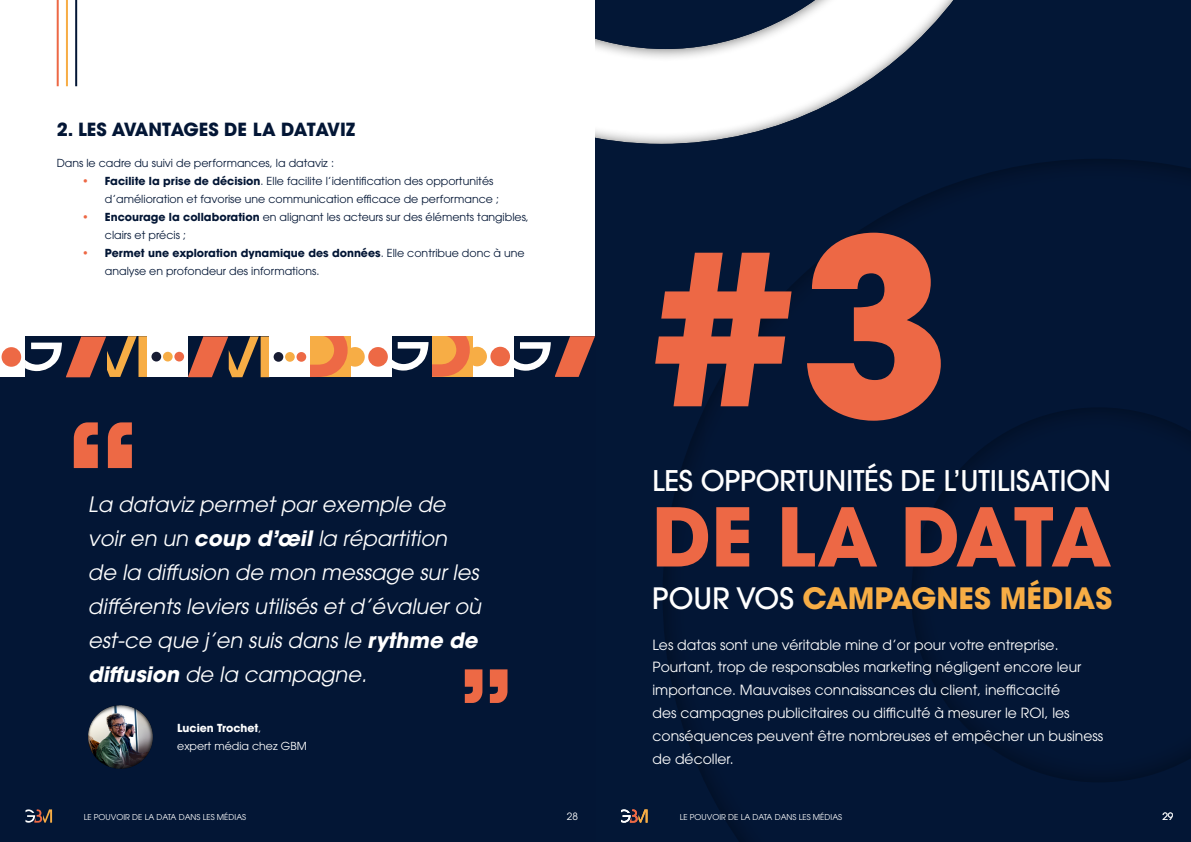
<style>
.page{position:relative;width:1191px;height:842px;background:#fff}
.page>*{position:absolute;margin:0;border:0;box-sizing:border-box;transform-origin:0 0}
.t1{font:700 244.9px "ITC Avant Garde Pro";color:#ed6845}
.t2{font:700 80.2px "ITC Avant Garde Pro";letter-spacing:-.035em;color:#ed6845}
.t3{font:700 29.2px "ITC Avant Garde Pro";color:#f7ad45}
.t4{font:500 28.3px "ITC Avant Garde Pro";letter-spacing:-.01em;color:#fff}
.t5{font:italic 21.1px/34.1px "ITC Avant Garde Pro";color:#fff}
.t6{font:700 18px "ITC Avant Garde Pro";color:#031635}
.t7{font:14px/22.9px "ITC Avant Garde Pro";color:#fff}
.t8{font:11px/18px "ITC Avant Garde Pro";color:#031635}
.t9{font:11px/18px "ITC Avant Garde Pro";color:#fff}
.t10{font:10px "ITC Avant Garde Pro";color:#fff}
.t11{font:8px "ITC Avant Garde Pro";color:#fff}
.s1{color:#ed6845}
.s2{font-weight:700}
.s3{font-weight:500;color:#fff}
</style>
<div class="page">
<div style="left:595px;top:0;width:596px;height:842px;background:#031736"></div>
<div style="left:595px;top:0;width:428px;height:145px;background:#000;opacity:.6"></div>
<div style="left:0;top:349px;width:595px;height:493px;background:#031635"></div>
<div style="left:351px;top:336px;width:41px;height:41px;background:#fff"></div>
<div style="left:368px;top:347px;width:20px;height:20px;background:#ed6945;border-radius:50%"></div>
<svg style="left:188px;top:336px;width:81px;height:41px"></svg>
<svg style="left:310px;top:336px;width:55px;height:41px;background:#f4a261"></svg>
<div style="left:269px;top:336px;width:41px;height:41px;background:#fff"></div>
<div style="left:274px;top:352px;width:9px;height:10px;background:#171c33;border-radius:50%"></div>
<div style="left:285px;top:352px;width:10px;height:10px;background:#f7ad45;border-radius:50%"></div>
<div style="left:296px;top:352px;width:10px;height:10px;background:#ed6945;border-radius:50%"></div>
<div style="left:0;top:337px;width:25px;height:40px;background:#fff"></div>
<div style="left:2px;top:347px;width:19px;height:20px;background:#ed6945;border-radius:50%"></div>
<svg style="left:25px;top:336px;width:122px;height:41px"></svg>
<div style="left:147px;top:336px;width:41px;height:41px;background:#fff"></div>
<div style="left:151px;top:352px;width:10px;height:9px;background:#171c33;border-radius:50%"></div>
<div style="left:163px;top:352px;width:10px;height:9px;background:#f7ad45;border-radius:50%"></div>
<div style="left:174px;top:352px;width:10px;height:9px;background:#ed6945;border-radius:50%"></div>
<div style="left:473px;top:336px;width:41px;height:41px;background:#fff"></div>
<div style="left:490px;top:347px;width:20px;height:19px;background:#ed6945;border-radius:50%"></div>
<svg style="left:514px;top:336px;width:81px;height:41px"></svg>
<svg style="left:392px;top:336px;width:95px;height:41px"></svg>
<svg style="left:26px;top:809px;width:26px;height:14px"></svg>
<hr style="left:57px;top:0;width:2px;height:86px;background:#ed6845">
<hr style="left:66px;top:0;width:2px;height:86px;background:#f7ad45">
<hr style="left:75px;top:0;width:2px;height:86px;background:#031635">
<svg style="left:74px;top:422px;width:58px;height:46px"></svg>
<svg style="left:465px;top:669px;width:42px;height:34px"></svg>
<img style="left:88px;top:705px;width:65px;height:64px">
<svg style="left:621px;top:809px;width:26px;height:14px"></svg>
<h3 class="t6" style="left:57px;top:117px;width:300px">2. LES AVANTAGES DE LA DATAVIZ</h3>
<p class="t8" style="left:57px;top:154px;width:279px">Dans le cadre du suivi de performances, la dataviz :</p>
<p class="t8" style="left:105px;top:172px;width:396px;text-indent:-23px"><span class="s1">•</span> <span class="s2">Facilite la prise de décision</span>. Elle facilite l’identification des opportunités d’amélioration et favorise une communication efficace de performance ;</p>
<p class="t8" style="left:105px;top:208px;width:425px;text-indent:-23px"><span class="s1">•</span> <span class="s2">Encourage la collaboration</span> en alignant les acteurs sur des éléments tangibles, clairs et précis ;</p>
<p class="t8" style="left:105px;top:244px;width:421px;text-indent:-23px"><span class="s1">•</span> <span class="s2">Permet une exploration dynamique des données</span>. Elle contribue donc à une analyse en profondeur des informations.</p>
<h3 class="t5" style="left:88px;top:487px;width:399px">La dataviz permet par exemple de voir en un <span class="s2">coup d’œil</span>la répartition de la diffusion de mon message sur les différents leviers utilisés et d’évaluer où est-ce que j ’en suis dans le <span class="s2">rythme de diffusion</span> de la campagne.</h3>
<p class="t9" style="left:177px;top:719px;width:131px"><span class="s2">Lucien Trochet</span>,<br>expert média chez GBM</p>
<p class="t11" style="left:84px;top:812px;width:164px">LE POUVOIR DE LA DATA DANS LES MÉDIAS</p>
<p class="t10" style="left:567px;top:810px;width:13px">28</p>
<h1 class="t1" style="left:647px;top:163px;width:304px">#3</h1>
<h3 class="t4" style="left:652px;top:463px;width:460px">LES OPPORTUNITÉS DE L’UTILISATION</h3>
<h2 class="t2" style="left:652px;top:483px;width:461px">DE LA DATA</h2>
<h3 class="t3" style="left:652px;top:579px;width:461px"><span class="s3">POUR VOS</span> CAMPAGNES MÉDIAS</h3>
<p class="t7" style="left:652px;top:633px;width:452px">Les datas sont une véritable mine d’or pour votre entreprise.<br>Pourtant, trop de responsables marketing négligent encore leur importance. Mauvaises connaissances du client, inefficacité<br>des campagnes publicitaires ou difficulté à mesurer le ROI, les conséquences peuvent être nombreuses et empêcher un business de décoller.</p>
<p class="t11" style="left:679px;top:812px;width:164px">LE POUVOIR DE LA DATA DANS LES MÉDIAS</p>
<p class="t10" style="left:1162px;top:810px;width:13px">29</p>
</div>
